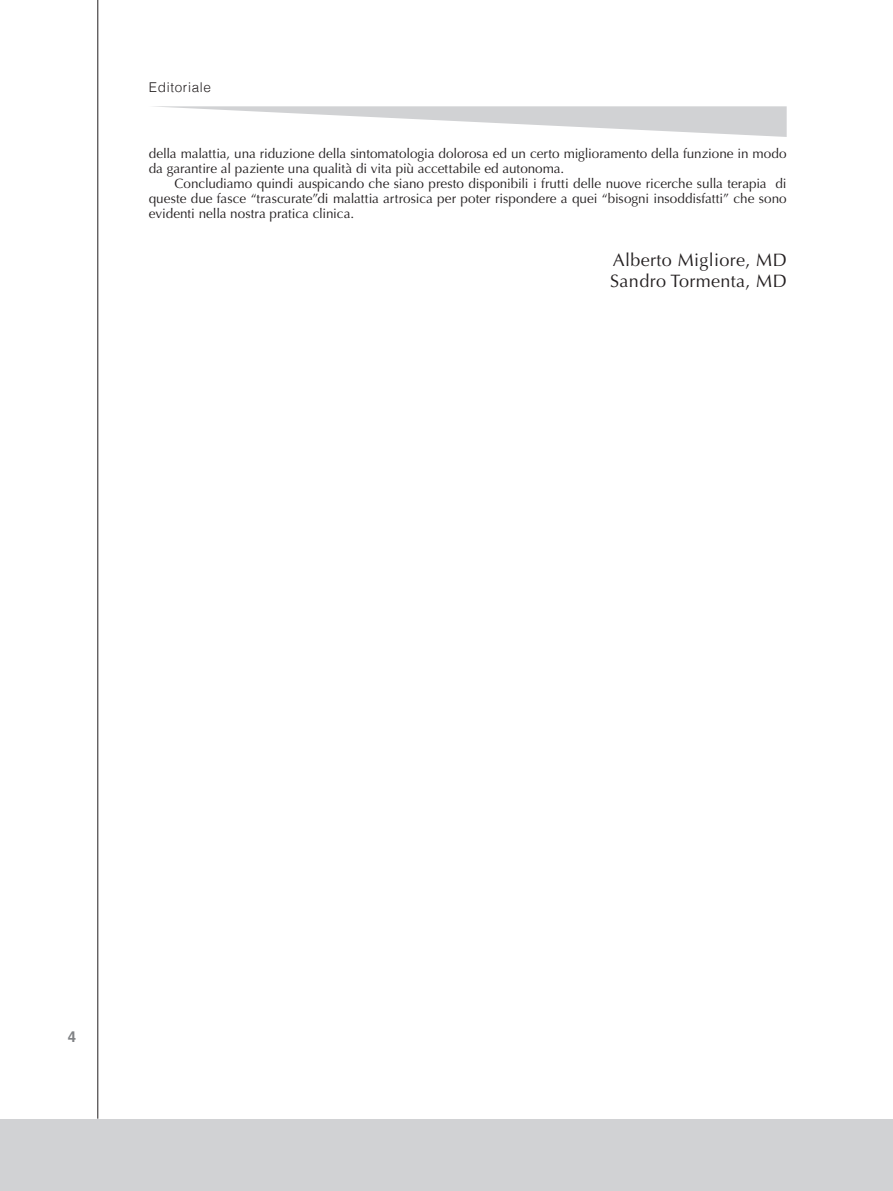
<style>
.page{position:relative;width:893px;height:1191px;background:#fff}
.page>*{position:absolute;margin:0;border:0;box-sizing:border-box;transform-origin:0 0}
.t1{font:18px/21px "Optima";letter-spacing:.02em;color:#231f20}
.t2{font:700 15px "Helvetica";color:#808285}
.t3{font:13.5px/15px "Optima";letter-spacing:-.005em;color:#231f20}
.t4{font:300 13.5px "Helvetica";letter-spacing:.05em;color:#231f20}
</style>
<div class="page">
<svg style="left:153px;top:106px;width:634px;height:31px"></svg>
<hr style="left:97px;top:0;width:1px;height:1118px;background:#231f20">
<div style="left:0;top:1119px;width:893px;height:72px;background:#d1d2d4"></div>
<p class="t4" style="left:149px;top:76px;width:64px">Editoriale</p>
<p class="t3" style="left:149px;top:146px;width:639px">della malattia, una riduzione della sintomatologia dolorosa ed un certo miglioramento della funzione in modo da garantire al paziente una qualità di vita più accettabile ed autonoma.</p>
<p class="t3" style="left:149px;top:176px;width:639px;text-align:justify;text-indent:26px">Concludiamo quindi auspicando che siano presto disponibili i frutti delle nuove ricerche sulla terapia di queste due fasce “trascurate”di malattia artrosica per poter rispondere a quei “bisogni insoddisfatti” che sono evidenti nella nostra pratica clinica.</p>
<h1 class="t1" style="left:610px;top:250px;width:178px">Alberto Migliore, MD<br>Sandro Tormenta, MD</h1>
<p class="t2" style="left:68px;top:1027px;width:10px">4</p>
</div>
